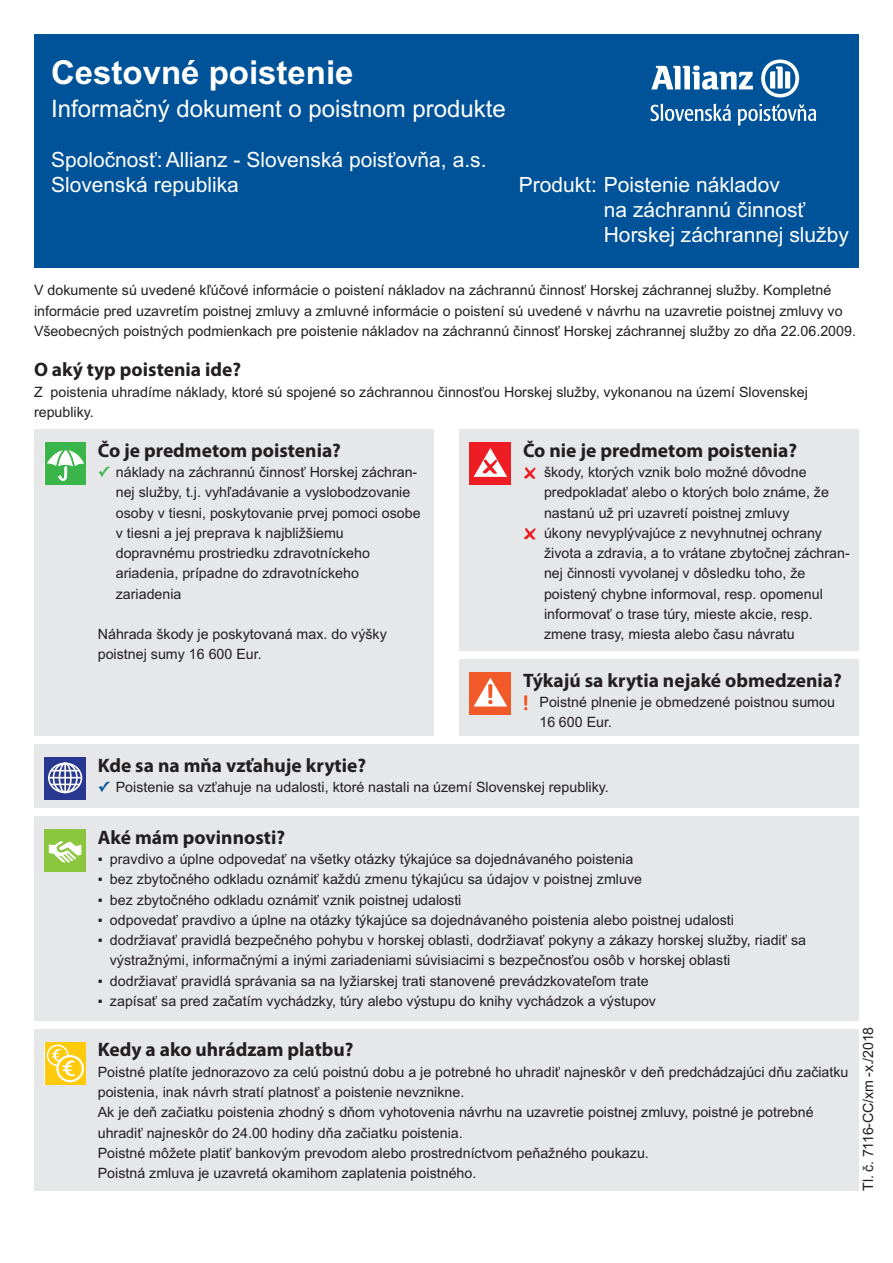
<style>
.page{position:relative;width:893px;height:1263px;background:#fff}
.page>*{position:absolute;margin:0;border:0;box-sizing:border-box;transform-origin:0 0}
.t1{font:700 33px "Arial";color:#fff}
.t2{font:24px "Arial";color:#fff}
.t3{font:21px/25.2px "Arial";color:#fff}
.t4{font:700 19.5px "Myriad Pro";color:#231f20}
.t5{font:14.25px/20.2px "Arial";color:#231f20}
.s1{font-family:"Lucida Grande";font-weight:700;color:#3ab54a}
.s2{font-family:"Lucida Grande";font-weight:700;color:#015399}
</style>
<div class="page">
<div style="left:34px;top:34px;width:825px;height:234px;background:#015399"></div>
<div style="left:34px;top:429px;width:400px;height:307px;background:#e6e7e9"></div>
<div style="left:34px;top:744px;width:825px;height:64px;background:#e6e7e9"></div>
<div style="left:459px;top:429px;width:400px;height:222px;background:#e6e7e9"></div>
<div style="left:459px;top:659px;width:400px;height:77px;background:#e6e7e9"></div>
<div style="left:45px;top:442px;width:41px;height:43px;background:#3ab54a"></div>
<svg style="left:47px;top:445px;width:37px;height:36px"></svg>
<svg style="left:45px;top:757px;width:41px;height:42px"></svg>
<div style="left:48px;top:762px;width:34px;height:31px;border:2px solid #fff;border-radius:50%"></div>
<div style="left:53px;top:762px;width:25px;height:31px;border:2px solid #fff;border-radius:50%"></div>
<div style="left:59px;top:762px;width:13px;height:31px;border:2px solid #fff;border-radius:50%"></div>
<hr style="left:64px;top:763px;width:2px;height:30px;background:#fff">
<svg style="left:51px;top:770px;width:29px;height:1px"></svg>
<hr style="left:51px;top:783px;width:29px;height:2px;background:#fff">
<hr style="left:49px;top:777px;width:32px;height:1px;background:#fff">
<div style="left:34px;top:816px;width:825px;height:204px;background:#e6e7e9"></div>
<div style="left:45px;top:829px;width:41px;height:43px;background:#8bc63e"></div>
<svg style="left:49px;top:841px;width:33px;height:22px"></svg>
<div style="left:34px;top:1029px;width:825px;height:162px;background:#e6e7e9"></div>
<div style="left:45px;top:1042px;width:41px;height:42px;background:#feca0a"></div>
<div style="left:47px;top:1044px;width:22px;height:22px;border:2px solid #fff;border-radius:50%"></div>
<svg style="left:57px;top:1056px;width:26px;height:25px"></svg>
<div style="left:56px;top:1055px;width:28px;height:27px;border:2px solid #fff;border-radius:50%"></div>
<svg style="left:51px;top:1048px;width:25px;height:29px"></svg>
<div style="left:470px;top:442px;width:41px;height:43px;background:#ee1d23"></div>
<svg style="left:474px;top:448px;width:33px;height:29px"></svg>
<div style="left:470px;top:672px;width:41px;height:42px;background:#f15929"></div>
<svg style="left:474px;top:678px;width:33px;height:28px"></svg>
<svg style="left:524px;top:467px;width:11px;height:12px"></svg>
<svg style="left:524px;top:528px;width:11px;height:11px"></svg>
<svg style="left:524px;top:695px;width:3px;height:15px"></svg>
<svg style="left:651px;top:65px;width:102px;height:25px"></svg>
<svg style="left:761px;top:60px;width:38px;height:37px"></svg>
<svg style="left:651px;top:104px;width:80px;height:17px"></svg>
<svg style="left:738px;top:104px;width:78px;height:22px"></svg>
<h1 class="t1" style="left:51px;top:53px;width:304px">Cestovné poistenie</h1>
<h2 class="t2" style="left:51px;top:94px;width:456px">Informačný dokument o poistnom produkte</h2>
<h3 class="t3" style="left:51px;top:147px;width:437px">Spoločnosť: Allianz - Slovenská poisťovňa, a.s.<br>Slovenská republika</h3>
<h3 class="t3" style="left:604px;top:172px;width:247px;text-indent:-85px">Produkt: Poistenie nákladov<br>na záchrannú činnosť<br>Horskej záchrannej služby</h3>
<p class="t5" style="left:34px;top:280px;width:823px">V dokumente sú uvedené kľúčové informácie o poistení nákladov na záchrannú činnosť Horskej záchrannej služby. Kompletné informácie pred uzavretím poistnej zmluvy a zmluvné informácie o poistení sú uvedené v návrhu na uzavretie poistnej zmluvy vo<br>Všeobecných poistných podmienkach pre poistenie nákladov na záchrannú činnosť Horskej záchrannej služby zo dňa 22.06.2009.</p>
<h3 class="t4" style="left:34px;top:358px;width:209px">O aký typ poistenia ide?</h3>
<p class="t5" style="left:34px;top:381px;width:775px">Z poistenia uhradíme náklady, ktoré sú spojené so záchrannou činnosťou Horskej služby, vykonanou na území Slovenskej republiky.</p>
<h3 class="t4" style="left:98px;top:439px;width:245px">Čo je predmetom poistenia?</h3>
<p class="t5" style="left:116px;top:462px;width:306px;text-indent:-18px"><span class="s1">✓</span> náklady na záchrannú činnosť Horskej záchran&shy;nej služby, t.j. vyhľadávanie a vyslobodzovanie osoby v tiesni, poskytovanie prvej pomoci osobe v tiesni a jej preprava k najbližšiemu dopravnému prostriedku zdravotníckeho ariadenia, prípadne do zdravotníckeho zariadenia</p>
<p class="t5" style="left:98px;top:624px;width:291px">Náhrada škody je poskytovaná max. do výšky poistnej sumy 16 600 Eur.</p>
<h3 class="t4" style="left:523px;top:439px;width:276px">Čo nie je predmetom poistenia?</h3>
<p class="t5" style="left:544px;top:462px;width:307px">škody, ktorých vznik bolo možné dôvodne predpokladať alebo o ktorých bolo známe, že nastanú už pri uzavretí poistnej zmluvy<br>úkony nevyplývajúce z nevyhnutnej ochrany<br>ži vota a zdravia, a to vrátane zbytočnej záchran&shy;nej činnosti vyvolanej v dôsledku toho, že poistený chybne informoval, resp. opomenul informovať o trase túry, mieste akcie, resp. zmene trasy, miesta alebo času návratu</p>
<h3 class="t4" style="left:523px;top:668px;width:320px">Týkajú sa krytia nejaké obmedzenia?</h3>
<p class="t5" style="left:539px;top:692px;width:297px">Poistné plnenie je obmedzené poistnou sumou<br>16 600 Eur.</p>
<h3 class="t4" style="left:98px;top:753px;width:270px">Kde sa na mňa vzťahuje krytie?</h3>
<p class="t5" style="left:98px;top:777px;width:512px"><span class="s2">✓</span> Poistenie sa vzťahuje na udalosti, ktoré nastali na území Slovenskej republiky.</p>
<h3 class="t4" style="left:98px;top:826px;width:189px">Aké mám povinnosti?</h3>
<p class="t5" style="left:98px;top:849px;width:537px">▪ pravdivo a úplne odpovedať na všetky otázky týkajúce sa dojednávaného poistenia</p>
<p class="t5" style="left:98px;top:869px;width:546px">▪ bez zbytočného odkladu oznámiť každú zmenu týkajúcu sa údajov v poistnej zmluve</p>
<p class="t5" style="left:98px;top:889px;width:365px">▪ bez zbytočného odkladu oznámiť vznik poistnej udalosti</p>
<p class="t5" style="left:98px;top:910px;width:638px">▪ odpovedať pravdivo a úplne na otázky týkajúce sa dojednávaného poistenia alebo poistnej udalosti</p>
<p class="t5" style="left:110px;top:930px;width:698px;text-indent:-12px">▪ dodržiavať pravidlá bezpečného pohybu v horskej oblasti, dodržiavať pokyny a zákazy horskej služby, riadiť sa výstražnými, informačnými a inými zariadeniami súvisiacimi s bezpečnosťou osôb v horskej oblasti</p>
<p class="t5" style="left:98px;top:970px;width:552px">▪ dodržiavať pravidlá správania sa na lyžiarskej trati stanovené prevádzkovateľom trate</p>
<p class="t5" style="left:98px;top:991px;width:560px">▪ zapísať sa pred začatím vychádzky, túry alebo výstupu do knihy vychádzok a výstupov</p>
<h3 class="t4" style="left:98px;top:1038px;width:257px">Kedy a ako uhrádzam platbu?</h3>
<p class="t5" style="left:98px;top:1062px;width:752px">Poistné platíte jednorazovo za celú poistnú dobu a je potrebné ho uhradiť najneskôr v deň predchádzajúci dňu začiatku poistenia, inak návrh stratí platnosť a poistenie nevznikne.<br>Ak je deň začiatku poistenia zhodný s dňom vyhotovenia návrhu na uzavretie poistnej zmluvy, poistné je potrebné uhradiť najneskôr do 24.00 hodiny dňa začiatku poistenia.<br>Poistné môžete platiť bankovým prevodom alebo prostredníctvom peňažného poukazu.<br>Poistná zmluva je uzavretá okamihom zaplatenia poistného.</p>
<p class="t5" style="left:858px;top:1191px;width:165px;rotate:-90deg">Tl. č. 7116-CC/xm -x./2018</p>
</div>
